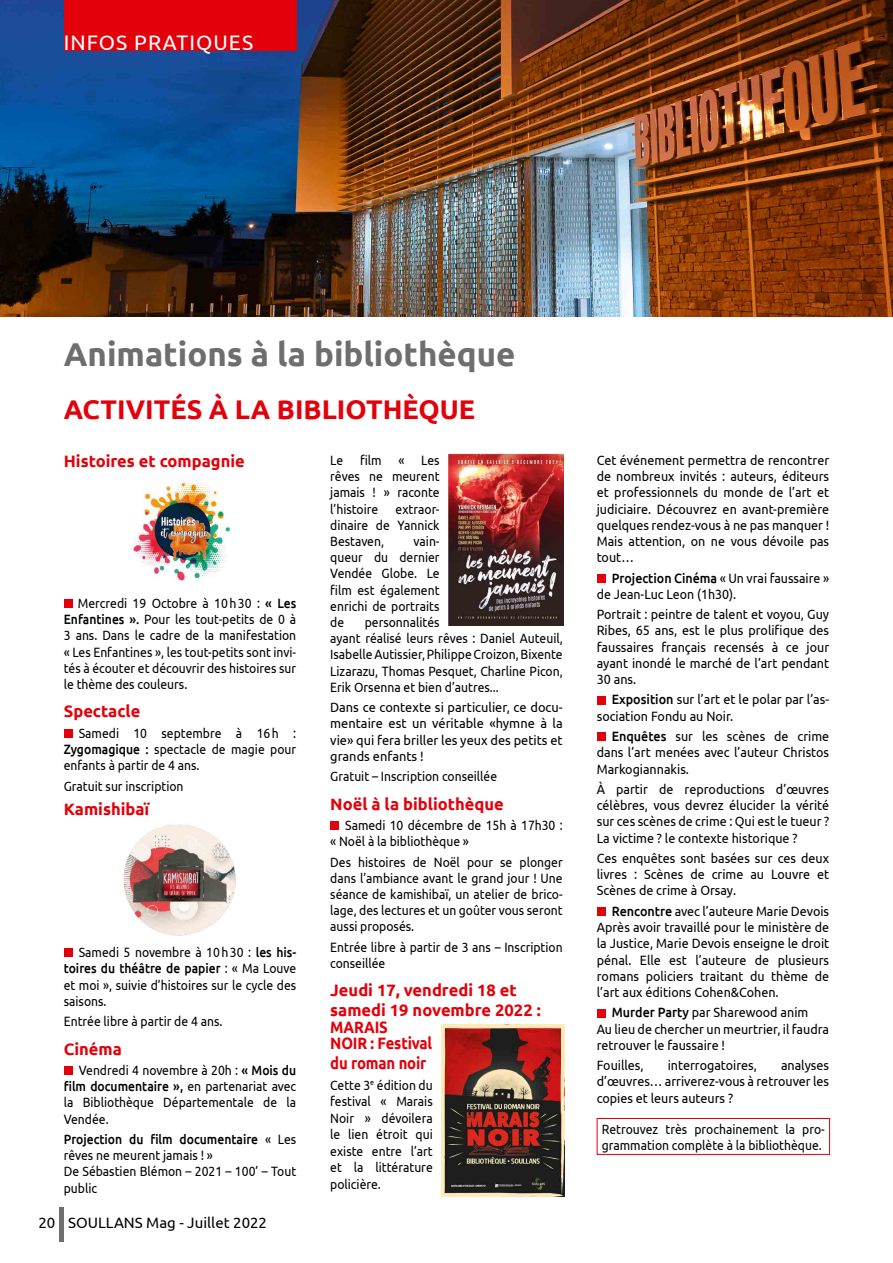
<style>
.page{position:relative;width:893px;height:1263px;background:#fff}
.page>*{position:absolute;margin:0;border:0;box-sizing:border-box;transform-origin:0 0}
.t1{font:700 33px "Ubuntu";color:#6e6e6e}
.t2{font:700 27px "Ubuntu";color:#e3000b}
.t3{font:21px "Ubuntu";letter-spacing:.05em;color:#fff}
.t4{font:700 16.5px/19.8px "Ubuntu";color:#e3000b}
.t5{font:700 16.5px/16.5px "Ubuntu";color:#e3000b;scale:.9 1}
.t6{font:15px "Ubuntu";color:#000}
.t7{font:13.5px/16.2px "Ubuntu";color:#000;text-align:justify;scale:.9 1}
.t8{font:13.5px/16.2px "Ubuntu";color:#000;text-align:justify;scale:.93 1}
.t9{font:13.5px/16.2px "Ubuntu";color:#000;text-align:justify;scale:.95 1}
.t10{font:13.5px/16.2px "Ubuntu";color:#000;scale:.92 1}
.s1{font-weight:500}
</style>
<div class="page">
<img style="left:131px;top:479px;width:100px;height:104px">
<div style="left:64px;top:599px;width:8px;height:9px;background:#e3000b"></div>
<div style="left:64px;top:729px;width:8px;height:9px;background:#e3000b"></div>
<img style="left:124px;top:824px;width:112px;height:112px">
<div style="left:64px;top:949px;width:8px;height:8px;background:#e3000b"></div>
<div style="left:64px;top:1066px;width:8px;height:9px;background:#e3000b"></div>
<div style="left:330px;top:821px;width:9px;height:9px;background:#e3000b"></div>
<div style="left:597px;top:574px;width:8px;height:8px;background:#e3000b"></div>
<div style="left:597px;top:696px;width:8px;height:8px;background:#e3000b"></div>
<div style="left:597px;top:733px;width:8px;height:8px;background:#e3000b"></div>
<div style="left:597px;top:907px;width:8px;height:9px;background:#e3000b"></div>
<div style="left:597px;top:1009px;width:8px;height:8px;background:#e3000b"></div>
<div style="left:597px;top:1118px;width:233px;height:37px;border:1px solid #e3000b"></div>
<img style="left:0;top:0;width:893px;height:317px">
<img style="left:448px;top:453px;width:116px;height:172px">
<img style="left:441px;top:1024px;width:124px;height:172px">
<hr style="left:60px;top:1208px;width:4px;height:34px;background:#6e6e6e">
<div style="left:64px;top:0;width:232px;height:51px;background:#e3000b"></div>
<h3 class="t3" style="left:64px;top:29px;width:191px">INFOS PRATIQUES</h3>
<h1 class="t1" style="left:64px;top:334px;width:453px">Animations à la bibliothèque</h1>
<h2 class="t2" style="left:64px;top:393px;width:413px">ACTIVITÉS À LA BIBLIOTHÈQUE</h2>
<p class="t4" style="left:64px;top:451px;width:183px">Histoires et compagnie</p>
<p class="t7" style="left:330px;top:452px;width:123px">Le film « Les rêves ne meurent jamais ! » raconte l’histoire</p>
<p class="t7" style="left:330px;top:500px;width:123px;text-indent:65px">extraor&shy;dinaire de Yannick Bestaven,</p>
<p class="t7" style="left:330px;top:533px;width:123px;text-indent:83px">vain&shy;queur du dernier Vendée Globe. Le film est également enrichi de portraits de</p>
<p class="t7" style="left:64px;top:595px;width:260px;text-indent:14px">Mercredi 19 Octobre à 10h30 : <span class="s1">« Les Enfantines ».</span> Pour les tout-petits de 0 à 3 ans. Dans le cadre de la manifestation « Les Enfantines », les tout-petits sont invi&shy;tés à écouter et découvrir des histoires sur le thème des couleurs.</p>
<p class="t4" style="left:64px;top:701px;width:78px">Spectacle</p>
<p class="t7" style="left:64px;top:724px;width:260px;text-indent:15px">Samedi 10 septembre à 16h :<br><span class="s1">Zygomagique :</span> spectacle de magie pour enfants à partir de 4 ans.</p>
<p class="t7" style="left:64px;top:777px;width:135px">Gratuit sur inscription</p>
<p class="t4" style="left:64px;top:799px;width:87px">Kamishibaï</p>
<p class="t7" style="left:330px;top:614px;width:260px;text-align:left;text-indent:34px">personnalités<br>ayant réalisé leurs rêves : Daniel Auteuil, Isabelle Autissier, Philippe Croizon, Bixente Lizarazu, Thomas Pesquet, Charline Picon, Erik Orsenna et bien d’autres...</p>
<p class="t9" style="left:330px;top:699px;width:246px">Dans ce contexte si particulier, ce docu&shy;mentaire est un véritable «hymne à la vie» qui fera briller les yeux des petits et grands enfants !</p>
<p class="t7" style="left:330px;top:768px;width:187px">Gratuit – Inscription conseillée</p>
<p class="t4" style="left:330px;top:793px;width:175px">Noël à la bibliothèque</p>
<p class="t7" style="left:330px;top:817px;width:260px;text-indent:15px">Samedi 10 décembre de 15h à 17h30 : « Noël à la bibliothèque »</p>
<p class="t7" style="left:330px;top:853px;width:260px">Des histoires de Noël pour se plonger dans l’ambiance avant le grand jour ! Une séance de kamishibaï, un atelier de brico&shy;lage, des lectures et un goûter vous seront aussi proposés.</p>
<p class="t7" style="left:330px;top:938px;width:260px">Entrée libre à partir de 3 ans – Inscription conseillée</p>
<p class="t4" style="left:330px;top:980px;width:212px">Jeudi 17, vendredi 18 et samedi 19 novembre 2022 :</p>
<p class="t5" style="left:330px;top:1018px;width:115px">MARAIS<br>NOIR : Festival</p>
<p class="t5" style="left:330px;top:1055px;width:108px">du roman noir</p>
<p class="t7" style="left:330px;top:1076px;width:115px">Cette 3<sup>e</sup> édition du festival « Marais Noir » dévoilera le lien étroit qui existe entre l’art et la littérature policière.</p>
<p class="t7" style="left:64px;top:944px;width:260px;text-indent:15px">Samedi 5 novembre à 10h30 : <span class="s1">les his&shy;toires du théâtre de papier</span> : « Ma Louve et moi », suivie d’histoires sur le cycle des saisons.</p>
<p class="t7" style="left:64px;top:1013px;width:178px">Entrée libre à partir de 4 ans.</p>
<p class="t4" style="left:64px;top:1038px;width:60px">Cinéma</p>
<p class="t7" style="left:64px;top:1062px;width:260px;text-indent:15px">Vendredi 4 novembre à 20h : <span class="s1">« Mois du film documentaire »,</span> en partenariat avec la Bibliothèque Départementale de la Vendée.</p>
<p class="t7" style="left:64px;top:1131px;width:260px;text-align:left"><span class="s1">Projection du film documentaire</span> « Les rêves ne meurent jamais ! »<br>De Sébastien Blémon – 2021 – 100’ – Tout public</p>
<p class="t6" style="left:38px;top:1213px;width:230px">20 SOULLANS Mag - Juillet 2022</p>
<p class="t8" style="left:597px;top:452px;width:251px">Cet événement permettra de rencontrer de nombreux invités : auteurs, éditeurs et professionnels du monde de l’art et judiciaire. Découvrez en avant-première quelques rendez-vous à ne pas manquer !<br>Mais attention, on ne vous dévoile pas tout…</p>
<p class="t10" style="left:597px;top:569px;width:254px;text-indent:15px"><span class="s1">Projection Cinéma</span> « Un vrai faussaire » de Jean-Luc Leon (1h30).</p>
<p class="t8" style="left:597px;top:606px;width:251px">Portrait : peintre de talent et voyou, Guy Ribes, 65 ans, est le plus prolifique des faussaires français recensés à ce jour ayant inondé le marché de l’art pendant 30 ans.</p>
<p class="t8" style="left:597px;top:691px;width:251px;text-indent:15px"><span class="s1">Exposition</span> sur l’art et le polar par l’as&shy;sociation Fondu au Noir.</p>
<p class="t8" style="left:597px;top:728px;width:251px;text-indent:15px"><span class="s1">Enquêtes</span> sur les scènes de crime dans l’art menées avec l’auteur Christos Markogiannakis.</p>
<p class="t8" style="left:597px;top:781px;width:251px">À partir de reproductions d’œuvres célèbres, vous devrez élucider la vérité sur ces scènes de crime : Qui est le tueur ?<br>La victime ? le contexte historique ?</p>
<p class="t8" style="left:597px;top:850px;width:251px">Ces enquêtes sont basées sur ces deux livres : Scènes de crime au Louvre et Scènes de crime à Orsay.</p>
<p class="t8" style="left:597px;top:902px;width:251px;text-indent:15px"><span class="s1">Rencontre</span> avec l’auteure Marie Devois Après avoir travaillé pour le ministère de la Justice, Marie Devois enseigne le droit pénal. Elle est l’auteure de plusieurs romans policiers traitant du thème de l’art aux éditions Cohen&amp;Cohen.</p>
<p class="t8" style="left:597px;top:1004px;width:251px;text-align:left;text-indent:15px"><span class="s1">Murder Party</span> par Sharewood anim<br>Au lieu de chercher un meurtrier, il faudra retrouver le faussaire !</p>
<p class="t8" style="left:597px;top:1057px;width:52px">Fouilles,</p>
<p class="t8" style="left:668px;top:1057px;width:97px">interrogatoires,</p>
<p class="t8" style="left:597px;top:1057px;width:251px;text-indent:184px">analyses d’œuvres… arriverez-vous à retrouver les copies et leurs auteurs ?</p>
<p class="t7" style="left:602px;top:1120px;width:249px">Retrouvez très prochainement la pro&shy;grammation complète à la bibliothèque.</p>
</div>
